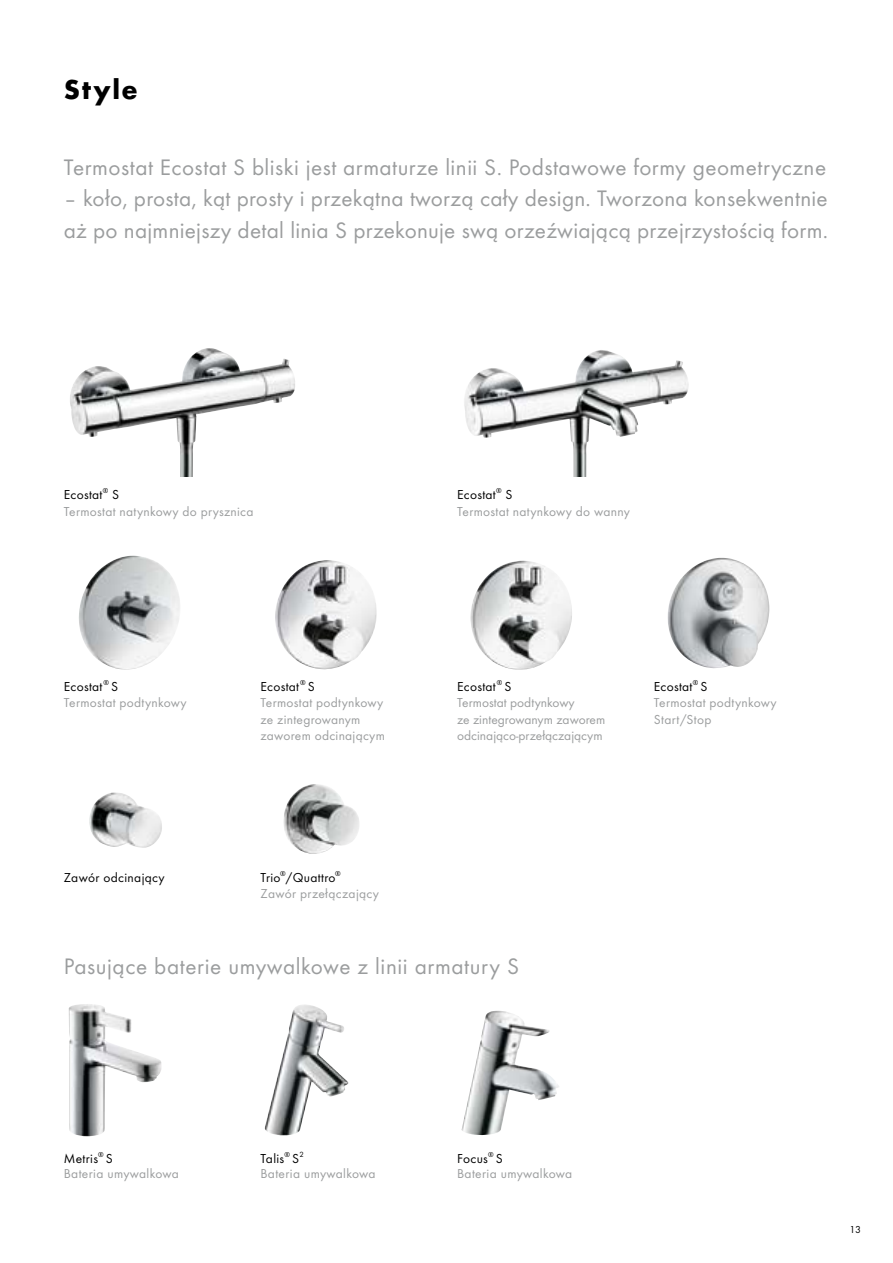
<style>
.page{position:relative;width:893px;height:1263px;background:#fff}
.page>*{position:absolute;margin:0;border:0;box-sizing:border-box;transform-origin:0 0}
.t1{font:700 28.5px "Futura TOT";letter-spacing:.06em;color:#000}
.t2{font:23.25px/31.5px "Futura TOT Boo";letter-spacing:.01em;color:#9b9d9e}
.t3{font:13.5px/16.5px "Futura TOT Boo";letter-spacing:.02em;color:#9b9d9e}
.t4{font:13.5px/16.5px "Futura TOT Boo";color:#9b9d9e}
.t5{font:13.5px "Futura TOT Boo";letter-spacing:.025em;color:#000}
.t6{font:10.5px "Futura TOT Boo";color:#000}
.s1{color:#000}
</style>
<div class="page">
<img style="left:68px;top:1004px;width:94px;height:132px">
<img style="left:461px;top:1010px;width:98px;height:125px">
<img style="left:265px;top:1005px;width:84px;height:130px">
<img style="left:79px;top:556px;width:101px;height:114px">
<img style="left:470px;top:560px;width:102px;height:110px">
<img style="left:283px;top:784px;width:76px;height:70px">
<img style="left:89px;top:792px;width:73px;height:56px">
<img style="left:70px;top:348px;width:225px;height:128px">
<img style="left:464px;top:350px;width:225px;height:126px">
<img style="left:275px;top:560px;width:102px;height:110px">
<img style="left:668px;top:558px;width:101px;height:110px">
<h1 class="t1" style="left:64px;top:72px;width:76px">Style</h1>
<h2 class="t2" style="left:64px;top:151px;width:764px">Termostat Ecostat S bliski jest armaturze linii S. Podstawowe formy geometryczne</h2>
<h2 class="t2" style="left:64px;top:183px;width:766px">– koło, prosta, kąt prosty i przekątna tworzą cały design. Tworzona konsekwentnie aż po najmniejszy detal linia S przekonuje swą orzeźwiającą przejrzystością form.</h2>
<p class="t3" style="left:64px;top:486px;width:191px"><span class="s1">Ecostat</span><sup>®</sup> <span class="s1">S<br></span>Termostat natynkowy do prysznica</p>
<p class="t3" style="left:457px;top:486px;width:174px"><span class="s1">Ecostat</span><sup>®</sup> <span class="s1">S<br></span>Termostat natynkowy do wanny</p>
<p class="t3" style="left:64px;top:678px;width:124px"><span class="s1">Ecostat</span><sup>®</sup> <span class="s1">S<br></span>Termostat podtynkowy</p>
<p class="t3" style="left:260px;top:678px;width:126px"><span class="s1">Ecostat</span><sup>®</sup> <span class="s1">S<br></span>Termostat podtynkowy ze zintegrowanym zaworem odcinającym</p>
<p class="t4" style="left:457px;top:678px;width:150px"><span class="s1">Ecostat</span><sup>®</sup> <span class="s1">S<br></span>Termostat podtynkowy<br>ze zintegrowanym zaworem odcinająco-przełączającym</p>
<p class="t3" style="left:654px;top:678px;width:124px"><span class="s1">Ecostat</span><sup>®</sup> <span class="s1">S<br></span>Termostat podtynkowy<br>Start/Stop</p>
<p class="t5" style="left:64px;top:869px;width:102px">Zawór odcinający</p>
<p class="t3" style="left:260px;top:869px;width:120px"><span class="s1">Trio</span><sup>®</sup><span class="s1">/Quattro</span><sup>®<br></sup>Zawór przełączający</p>
<h2 class="t2" style="left:64px;top:950px;width:457px">Pasujące baterie umywalkowe z linii armatury S</h2>
<p class="t3" style="left:64px;top:1150px;width:117px;line-height:15px"><span class="s1">Metris</span><sup>®</sup> <span class="s1">S<br></span>Bateria umywalkowa</p>
<p class="t3" style="left:457px;top:1150px;width:117px;line-height:15px"><span class="s1">Focus</span><sup>®</sup> <span class="s1">S<br></span>Bateria umywalkowa</p>
<p class="t3" style="left:260px;top:1150px;width:117px;line-height:15px"><span class="s1">Talis</span><sup>®</sup> <span class="s1">S</span><sup>2<br></sup>Bateria umywalkowa</p>
<p class="t6" style="left:849px;top:1223px;width:13px">13</p>
</div>
